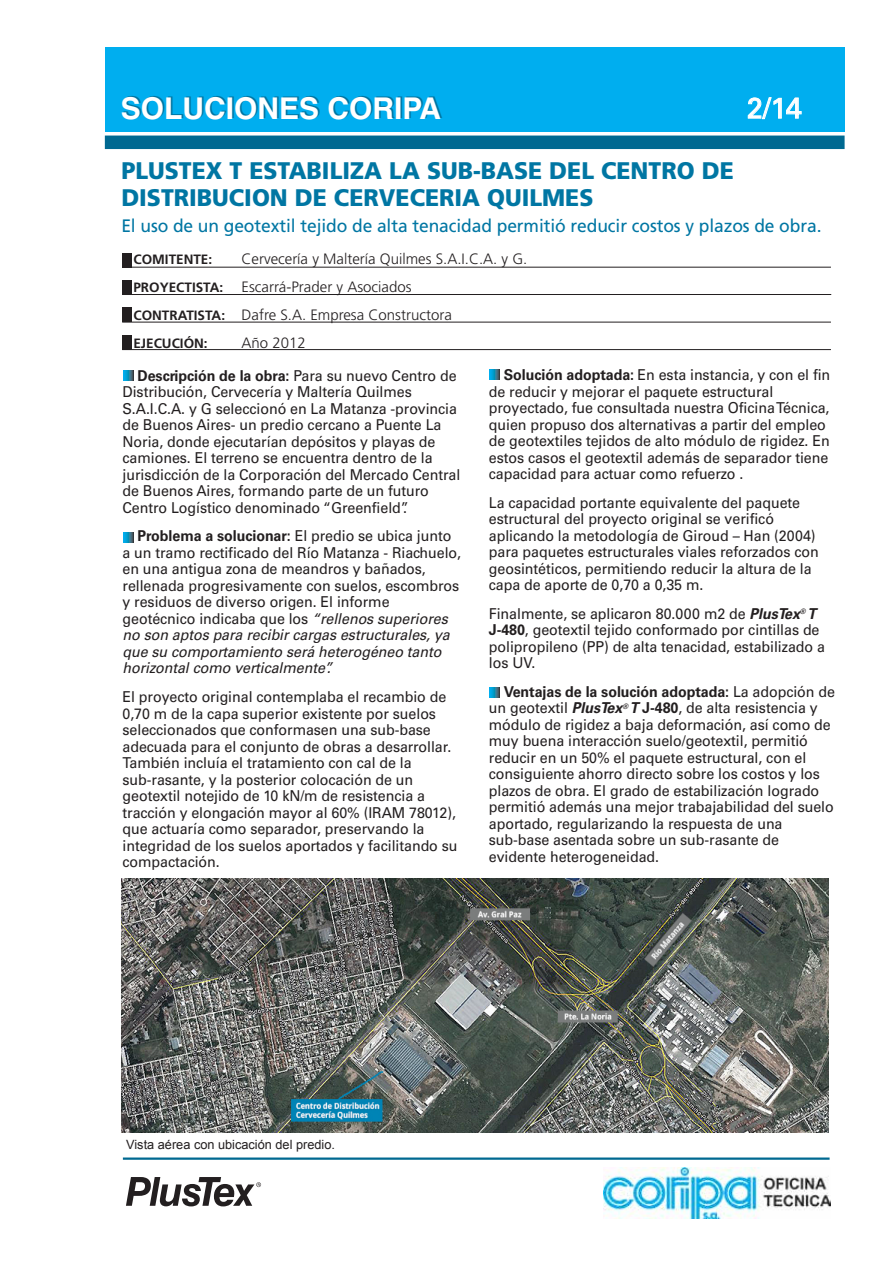
<style>
.page{position:relative;width:893px;height:1263px;background:#fff}
.page>*{position:absolute;margin:0;border:0;box-sizing:border-box;transform-origin:0 0}
.t1{font:700 30px "Helvetica";color:#fff}
.t2{font:28.8px "Univers";color:#fff}
.t3{font:900 24px/27px "Frutiger";color:#0076a3;scale:.96 1}
.t4{font:18px "Frutiger";letter-spacing:-.005em;color:#0076a3}
.t5{font:15px/16.5px "Univers";letter-spacing:-.005em;color:#231f20;scale:.95 1}
.t6{font:300 15px/27.8px "Frutiger";color:#231f20}
.t7{font:700 13.5px "Frutiger";color:#231f20}
.t8{font:12.75px "Arial";color:#231f20}
.s1{font-weight:700;font-size:13.5px}
.s2{font-weight:700}
.s3{font-style:italic}
.s4{font-weight:700;font-style:italic}
</style>
<div class="page">
<img style="left:603px;top:1167px;width:227px;height:51px">
<svg style="left:123px;top:371px;width:10px;height:10px"></svg>
<svg style="left:123px;top:532px;width:10px;height:10px"></svg>
<svg style="left:489px;top:687px;width:10px;height:10px"></svg>
<svg style="left:489px;top:369px;width:10px;height:11px"></svg>
<div style="left:105px;top:47px;width:739px;height:85px;background:#00aeef"></div>
<div style="left:105px;top:135px;width:739px;height:14px;background:#006991"></div>
<hr style="left:123px;top:1157px;width:706px;height:2px;background:#006991">
<svg style="left:748px;top:97px;width:53px;height:22px"></svg>
<div style="left:122px;top:252px;width:9px;height:15px;background:#231f20"></div>
<hr style="left:122px;top:267px;width:709px;height:1px;background:#231f20">
<div style="left:122px;top:280px;width:9px;height:15px;background:#231f20"></div>
<hr style="left:122px;top:294px;width:709px;height:1px;background:#231f20">
<div style="left:122px;top:307px;width:9px;height:15px;background:#231f20"></div>
<hr style="left:122px;top:322px;width:709px;height:1px;background:#231f20">
<div style="left:122px;top:335px;width:9px;height:15px;background:#231f20"></div>
<hr style="left:122px;top:349px;width:709px;height:1px;background:#231f20">
<img style="left:121px;top:878px;width:707px;height:254px">
<svg style="left:126px;top:1177px;width:135px;height:29px"></svg>
<h1 class="t1" style="left:121px;top:90px;width:322px">SOLUCIONES CORIPA</h1>
<h2 class="t2" style="left:747px;top:91px;width:56px">2/14</h2>
<h3 class="t3" style="left:121px;top:157px;width:639px">PLUSTEX T ESTABILIZA LA SUB-BASE DEL CENTRO DE<br>DISTRIBUCION DE CERVECERIA QUILMES</h3>
<p class="t4" style="left:121px;top:215px;width:702px">El uso de un geotextil tejido de alta tenacidad permitió reducir costos y plazos de obra.</p>
<p class="t6" style="left:133px;top:245px;width:395px;text-indent:108px">Cervecería y Maltería Quilmes S.A.I.C.A. y G.<br><span class="s1">PROYECTISTA:</span> Escarrá-Prader y Asociados<br><span class="s1">CONTRATISTA:</span> Dafre S.A. Empresa Constructora</p>
<p class="t7" style="left:133px;top:335px;width:76px">EJECUCIÓN:</p>
<p class="t6" style="left:241px;top:329px;width:66px">Año 2012</p>
<p class="t7" style="left:133px;top:252px;width:80px">COMITENTE:</p>
<p class="t5" style="left:123px;top:367px;width:357px;text-indent:15px"><span class="s2">Descripción de la obra:</span> Para su nuevo Centro de Distribución, Cervecería y Maltería Quilmes S.A.I.C.A. y G seleccionó en La Matanza -provincia de Buenos Aires- un predio cercano a Puente La Noria, donde ejecutarían depósitos y playas de camiones. El terreno se encuentra dentro de la jurisdicción de la Corporación del Mercado Central de Buenos Aires, formando parte de un futuro Centro Logístico denominado “Greenfield”.</p>
<p class="t5" style="left:123px;top:528px;width:358px;text-indent:15px"><span class="s2">Problema a solucionar:</span> El predio se ubica junto a un tramo rectificado del Río Matanza - Riachuelo, en una antigua zona de meandros y bañados, rellenada progresivamente con suelos, escombros y residuos de diverso origen. El informe geotécnico indicaba que los <span class="s3">“rellenos superiores no son aptos para recibir cargas estructurales, ya que su comportamiento será heterogéneo tanto horizontal como verticalmente”.</span></p>
<p class="t5" style="left:123px;top:688px;width:354px">El proyecto original contemplaba el recambio de 0,70 m de la capa superior existente por suelos seleccionados que conformasen una sub-base adecuada para el conjunto de obras a desarrollar.<br>También incluía el tratamiento con cal de la sub-rasante, y la posterior colocación de un geotextil notejido de 10 kN/m de resistencia a tracción y elongación mayor al 60% (IRAM 78012), que actuaría como separador, preservando la integridad de los suelos aportados y facilitando su compactación.</p>
<p class="t5" style="left:489px;top:366px;width:361px;text-indent:15px"><span class="s2">Solución adoptada:</span> En esta instancia, y con el fin de reducir y mejorar el paquete estructural proyectado, fue consultada nuestra Oficina Técnica, quien propuso dos alternativas a partir del empleo de geotextiles tejidos de alto módulo de rigidez. En estos casos el geotextil además de separador tiene capacidad para actuar como refuerzo .</p>
<p class="t5" style="left:489px;top:494px;width:349px">La capacidad portante equivalente del paquete estructural del proyecto original se verificó aplicando la metodología de Giroud – Han (2004) para paquetes estructurales viales reforzados con geosintéticos, permitiendo reducir la altura de la capa de aporte de 0,70 a 0,35 m.</p>
<p class="t5" style="left:489px;top:605px;width:355px">Finalmente, se aplicaron 80.000 m2 de <span class="s4">PlusTex</span><sup>®</sup> <span class="s4">T </span><span class="s2">J-480</span>, geotextil tejido conformado por cintillas de polipropileno (PP) de alta tenacidad, estabilizado a los UV.</p>
<p class="t5" style="left:489px;top:683px;width:366px;text-indent:15px"><span class="s2">Ventajas de la solución adoptada:</span> La adopción de un geotextil <span class="s4">PlusTex</span><sup>®</sup> <span class="s4">T</span> <span class="s2">J-480</span>, de alta resistencia y módulo de rigidez a baja deformación, así como de muy buena interacción suelo/geotextil, permitió reducir en un 50% el paquete estructural, con el consiguiente ahorro directo sobre los costos y los plazos de obra. El grado de estabilización logrado permitió además una mejor trabajabilidad del suelo aportado, regularizando la respuesta de una sub-base asentada sobre un sub-rasante de evidente heterogeneidad.</p>
<p class="t8" style="left:126px;top:1135px;width:210px">Vista aérea con ubicación del predio.</p>
</div>
